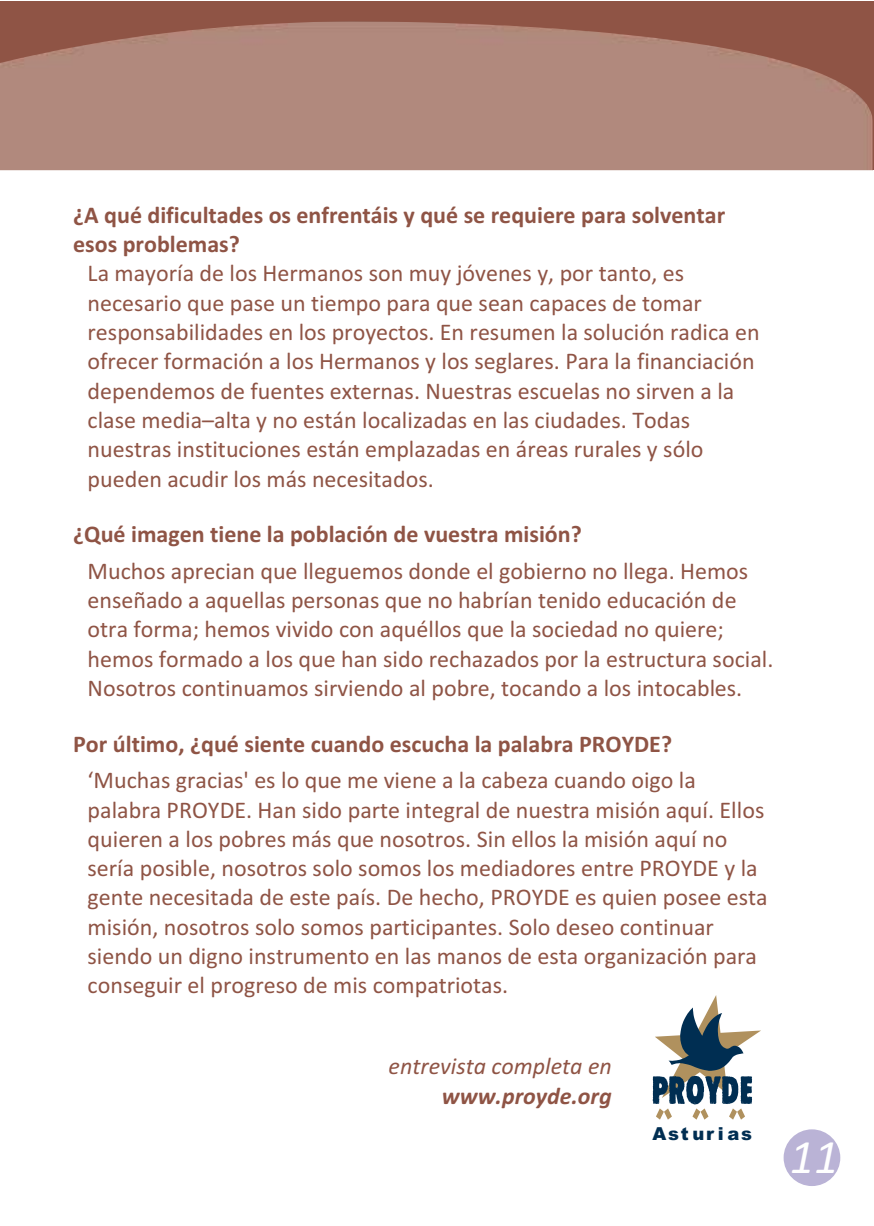
<style>
.page{position:relative;width:874px;height:1226px;background:#fff}
.page>*{position:absolute;margin:0;border:0;box-sizing:border-box;transform-origin:0 0}
.t1{font:italic 48px "Calibri";color:#fff}
.t2{font:24px/29.2px "Calibri";color:#8f5445}
.t3{font:700 24px/29.2px "Calibri";color:#8f5445}
.t4{font:italic 24px "Calibri";color:#8f5445}
.t5{font:italic 700 24px "Calibri";color:#8f5445}
.t6{font:900 17.8px "Arial";letter-spacing:.1em;color:#002e52}
</style>
<div class="page">
<div style="left:0;top:1px;width:873px;height:169px;background:#8f5445"></div>
<img style="left:0;top:21px;width:873px;height:149px">
<div style="left:784px;top:1129px;width:56px;height:57px;background:#bab3d6;border-radius:50%"></div>
<svg style="left:653px;top:995px;width:108px;height:125px"></svg>
<p class="t3" style="left:73px;top:202px;width:654px">¿A qué dificultades os enfrentáis y qué se requiere para solventar esos problemas?</p>
<p class="t2" style="left:88px;top:261px;width:674px">La mayoría de los Hermanos son muy jóvenes y, por tanto, es necesario que pase un tiempo para que sean capaces de tomar responsabilidades en los proyectos. En resumen la solución radica en ofrecer formación a los Hermanos y los seglares. Para la financiación dependemos de fuentes externas. Nuestras escuelas no sirven a la clase media–alta y no están localizadas en las ciudades. Todas nuestras instituciones están emplazadas en áreas rurales y sólo pueden acudir los más necesitados.</p>
<p class="t3" style="left:73px;top:522px;width:510px">¿Qué imagen tiene la población de vuestra misión?</p>
<p class="t2" style="left:88px;top:558px;width:687px">Muchos aprecian que lleguemos donde el gobierno no llega. Hemos enseñado a aquellas personas que no habrían tenido educación de otra forma; hemos vivido con aquéllos que la sociedad no quiere; hemos formado a los que han sido rechazados por la estructura social.<br>Nosotros continuamos sirviendo al pobre, tocando a los intocables.</p>
<p class="t3" style="left:73px;top:731px;width:600px">Por último, ¿qué siente cuando escucha la palabra PROYDE?</p>
<p class="t2" style="left:88px;top:768px;width:682px">‘Muchas gracias' es lo que me viene a la cabeza cuando oigo la palabra PROYDE. Han sido parte integral de nuestra misión aquí. Ellos quieren a los pobres más que nosotros. Sin ellos la misión aquí no sería posible, nosotros solo somos los mediadores entre PROYDE y la gente necesitada de este país. De hecho, PROYDE es quien posee esta misión, nosotros solo somos participantes. Solo deseo continuar siendo un digno instrumento en las manos de esta organización para conseguir el progreso de mis compatriotas.</p>
<p class="t4" style="left:389px;top:1056px;width:225px">entrevista completa en</p>
<p class="t5" style="left:442px;top:1086px;width:171px">www.proyde.org</p>
<p class="t6" style="left:652px;top:1127px;width:101px">Asturias</p>
<h1 class="t1" style="left:790px;top:1137px;width:50px">11</h1>
</div>
